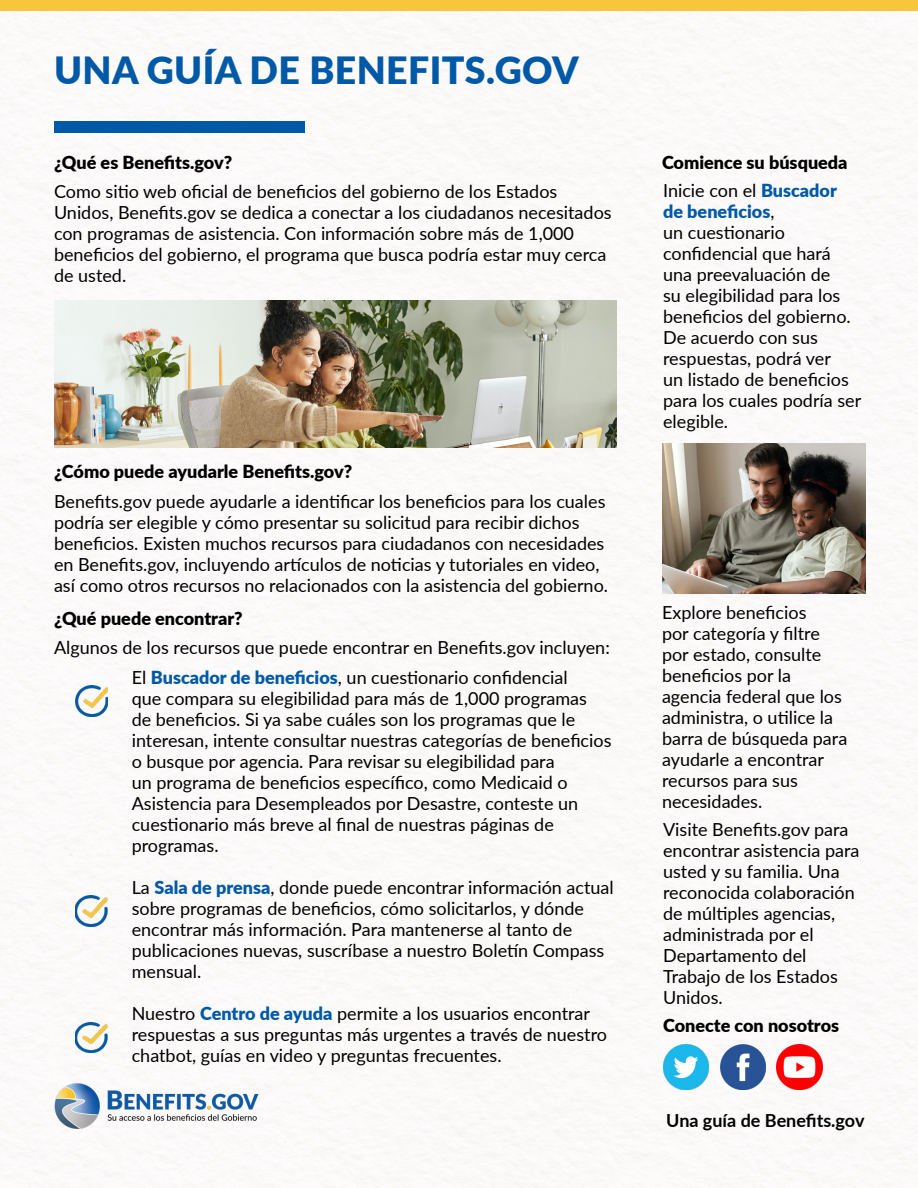
<style>
.page{position:relative;width:918px;height:1188px;background:#fff}
.page>*{position:absolute;margin:0;border:0;box-sizing:border-box;transform-origin:0 0}
.t1{font:900 37.5px "Lato";letter-spacing:.01em;color:#0059a7}
.t2{font:18px/21px "Lato";color:#000}
.t3{font:900 18px "Lato";color:#000}
.t4{font:700 18px "Lato";color:#000}
.s1{font-weight:900;color:#0059a7}
</style>
<div class="page">
<img style="left:49px;top:1079px;width:210px;height:54px">
<div style="left:54px;top:122px;width:251px;height:11px;background:#0059a7"></div>
<div style="left:0;top:0;width:918px;height:11px;background:#f8c63a"></div>
<img style="left:54px;top:300px;width:563px;height:148px">
<img style="left:75px;top:686px;width:33px;height:31px">
<img style="left:75px;top:1022px;width:33px;height:31px">
<img style="left:75px;top:896px;width:33px;height:31px">
<img style="left:662px;top:444px;width:204px;height:150px">
<img style="left:663px;top:1045px;width:46px;height:45px">
<img style="left:720px;top:1045px;width:45px;height:45px">
<img style="left:777px;top:1045px;width:45px;height:45px">
<p class="t1" style="left:54px;top:42px;width:526px">UNA GUÍA DE BENEFITS.GOV</p>
<p class="t3" style="left:54px;top:149px;width:180px">¿Qué es Benefits.gov?</p>
<p class="t2" style="left:54px;top:180px;width:559px">Como sitio web oficial de beneficios del gobierno de los Estados Unidos, Benefits.gov se dedica a conectar a los ciudadanos necesitados con programas de asistencia. Con información sobre más de 1,000 beneficios del gobierno, el programa que busca podría estar muy cerca de usted.</p>
<p class="t3" style="left:54px;top:458px;width:300px">¿Cómo puede ayudarle Benefits.gov?</p>
<p class="t2" style="left:54px;top:490px;width:556px">Benefits.gov puede ayudarle a identificar los beneficios para los cuales podría ser elegible y cómo presentar su solicitud para recibir dichos beneficios. Existen muchos recursos para ciudadanos con necesidades en Benefits.gov, incluyendo artículos de noticias y tutoriales en video, así como otros recursos no relacionados con la asistencia del gobierno.</p>
<p class="t3" style="left:54px;top:605px;width:190px">¿Qué puede encontrar?</p>
<p class="t2" style="left:54px;top:636px;width:557px">Algunos de los recursos que puede encontrar en Benefits.gov incluyen:</p>
<p class="t2" style="left:132px;top:666px;width:481px">El <span class="s1">Buscador de beneficios</span>, un cuestionario confidencial<br>que compara su elegibilidad para más de 1,000 programas<br>de beneficios. Si ya sabe cuáles son los programas que le interesan, intente consultar nuestras categorías de beneficios o busque por agencia. Para revisar su elegibilidad para<br>un programa de beneficios específico, como Medicaid o Asistencia para Desempleados por Desastre, conteste un cuestionario más breve al final de nuestras páginas de programas.</p>
<p class="t2" style="left:132px;top:876px;width:484px">La <span class="s1">Sala de prensa</span>, donde puede encontrar información actual sobre programas de beneficios, cómo solicitarlos, y dónde encontrar más información. Para mantenerse al tanto de publicaciones nuevas, suscríbase a nuestro Boletín Compass mensual.</p>
<p class="t2" style="left:132px;top:1002px;width:477px">Nuestro <span class="s1">Centro de ayuda</span> permite a los usuarios encontrar respuestas a sus preguntas más urgentes a través de nuestro chatbot, guías en video y preguntas frecuentes.</p>
<p class="t3" style="left:662px;top:149px;width:187px">Comience su búsqueda</p>
<p class="t2" style="left:663px;top:180px;width:200px">Inicie con el <span class="s1">Buscador de beneficios</span>,<br>un cuestionario confidencial que hará una preevaluación de<br>su elegibilidad para los beneficios del gobierno.<br>De acuerdo con sus respuestas, podrá ver<br>un listado de beneficios para los cuales podría ser elegible.</p>
<p class="t2" style="left:662px;top:601px;width:187px">Explore beneficios<br>por categoría y filtre por estado, consulte beneficios por la agencia federal que los administra, o utilice la barra de búsqueda para ayudarle a encontrar recursos para sus necesidades.</p>
<p class="t2" style="left:663px;top:819px;width:198px">Visite Benefits.gov para encontrar asistencia para usted y su familia. Una reconocida colaboración de múltiples agencias, administrada por el<br>Departamento del<br>Trabajo de los Estados<br>Unidos.</p>
<p class="t3" style="left:663px;top:1012px;width:178px">Conecte con nosotros</p>
<p class="t4" style="left:666px;top:1107px;width:200px">Una guía de Benefits.gov</p>
</div>
